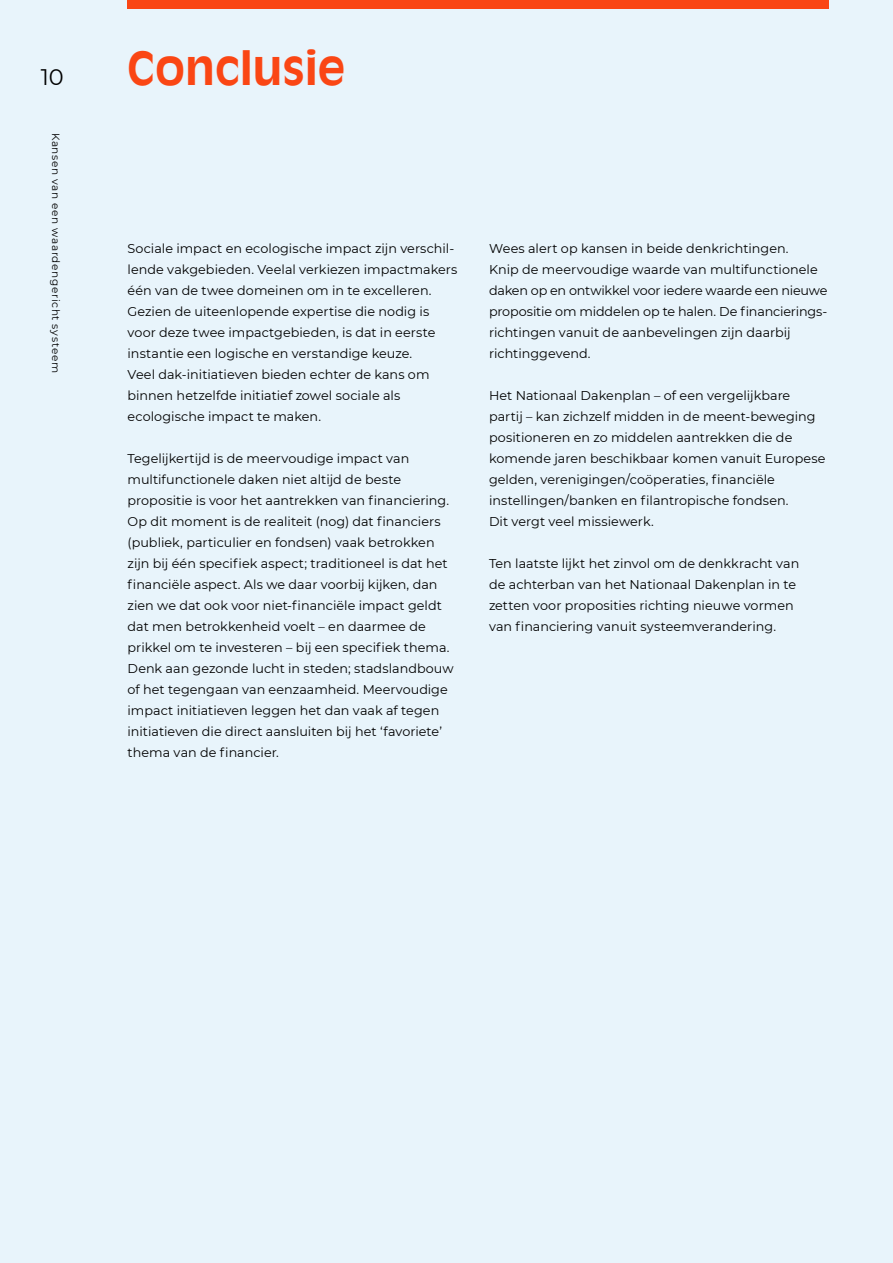
<style>
.page{position:relative;width:893px;height:1263px;background:#e8f4fb}
.page>*{position:absolute;margin:0;border:0;box-sizing:border-box;transform-origin:0 0}
.t1{font:700 45px "Antique Olive Std";color:#fa4614}
.t2{font:22.5px "Montserrat";color:#000}
.t3{font:12.75px/21px "Montserrat";letter-spacing:.005em;color:#000}
.t4{font:10.5px "Montserrat";letter-spacing:.06em;color:#000}
</style>
<div class="page">
<div style="left:128px;top:0;width:701px;height:9px;background:#fa4614"></div>
<h2 class="t2" style="left:41px;top:61px;width:24px">10</h2>
<p class="t4" style="left:63px;top:133px;width:242px;rotate:90deg">Kansen van een waardengericht systeem</p>
<h1 class="t1" style="left:128px;top:40px;width:219px">Conclusie</h1>
<p class="t3" style="left:128px;top:237px;width:331px">Sociale impact en ecologische impact zijn verschil&shy;lende vakgebieden. Veelal verkiezen impactmakers één van de twee domeinen om in te excelleren.<br>Gezien de uiteenlopende expertise die nodig is voor deze twee impactgebieden, is dat in eerste instantie een logische en verstandige keuze.<br>Veel dak-initiatieven bieden echter de kans om binnen hetzelfde initiatief zowel sociale als ecologische impact te maken.</p>
<p class="t3" style="left:128px;top:447px;width:328px">Tegelijkertijd is de meervoudige impact van multifunctionele daken niet altijd de beste propositie is voor het aantrekken van financiering.<br>Op dit moment is de realiteit (nog) dat financiers (publiek, particulier en fondsen) vaak betrokken zijn bij één specifiek aspect; traditioneel is dat het financiële aspect. Als we daar voorbij kijken, dan zien we dat ook voor niet-financiële impact geldt dat men betrokkenheid voelt – en daarmee de prikkel om te investeren – bij een specifiek thema.<br>Denk aan gezonde lucht in steden; stadslandbouw of het tegengaan van eenzaamheid. Meervoudige impact initiatieven leggen het dan vaak af tegen initiatieven die direct aansluiten bij het ‘favoriete’ thema van de financier.</p>
<p class="t3" style="left:489px;top:237px;width:340px">Wees alert op kansen in beide denkrichtingen.<br>Knip de meervoudige waarde van multifunctionele daken op en ontwikkel voor iedere waarde een nieuwe propositie om middelen op te halen. De financierings&shy;richtingen vanuit de aanbevelingen zijn daarbij richtinggevend.</p>
<p class="t3" style="left:489px;top:384px;width:338px">Het Nationaal Dakenplan – of een vergelijkbare partij – kan zichzelf midden in de meent-beweging positioneren en zo middelen aantrekken die de komende jaren beschikbaar komen vanuit Europese gelden, verenigingen/coöperaties, financiële instellingen/banken en filantropische fondsen.<br>Dit vergt veel missiewerk.</p>
<p class="t3" style="left:489px;top:552px;width:312px">Ten laatste lijkt het zinvol om de denkkracht van de achterban van het Nationaal Dakenplan in te zetten voor proposities richting nieuwe vormen van financiering vanuit systeemverandering.</p>
</div>
